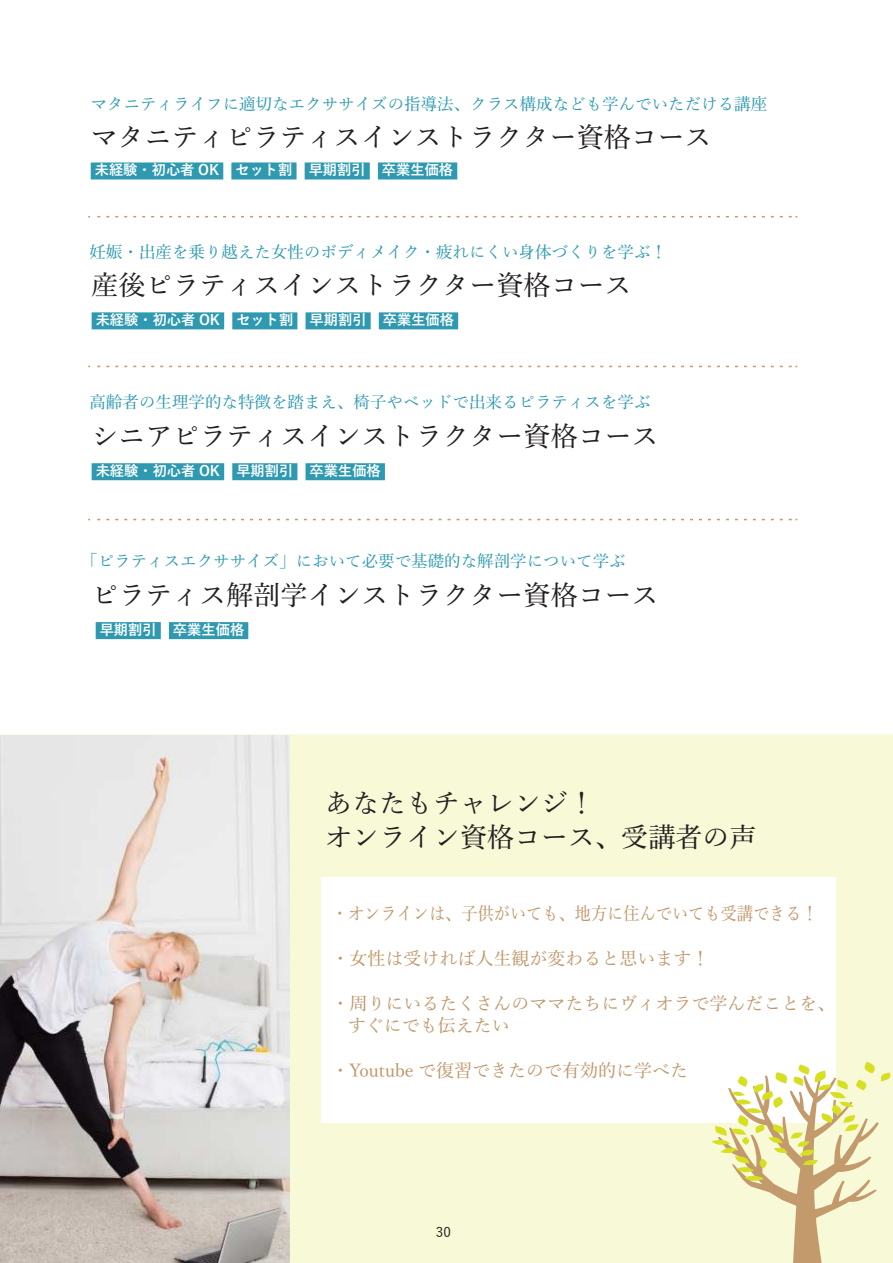
<style>
.page{position:relative;width:893px;height:1263px;background:#fff}
.page>*{position:absolute;margin:0;border:0;box-sizing:border-box;transform-origin:0 0}
.t1{font:500 27px/34.5px "Yu Min";color:#231f20}
.t2{font:500 18px/22.5px "Yu Min";color:#bf976a}
.t3{font:500 18px "Yu Min";color:#bf976a;scale:.9 1}
.t4{font:500 16.5px "Yu Min";color:#2e99b0}
.t5{font:700 14.25px "Yu Go";color:#fff}
.t6{font:500 13.5px "Yu Go";color:#231f20}
</style>
<div class="page">
<div style="left:0;top:734px;width:893px;height:529px;background:#f7f9d7"></div>
<div style="left:321px;top:877px;width:515px;height:246px;background:#fff"></div>
<svg style="left:712px;top:1062px;width:180px;height:201px;background:#ece6bc"></svg>
<img style="left:0;top:736px;width:289px;height:527px">
<svg style="left:97px;top:216px;width:700px;height:1px"></svg>
<svg style="left:97px;top:366px;width:700px;height:1px"></svg>
<svg style="left:97px;top:519px;width:700px;height:1px"></svg>
<div style="left:92px;top:312px;width:132px;height:17px;background:#2e99b0"></div>
<div style="left:232px;top:312px;width:65px;height:17px;background:#2e99b0"></div>
<div style="left:306px;top:312px;width:65px;height:17px;background:#2e99b0"></div>
<div style="left:379px;top:312px;width:79px;height:17px;background:#2e99b0"></div>
<div style="left:92px;top:463px;width:132px;height:17px;background:#2e99b0"></div>
<div style="left:232px;top:463px;width:65px;height:17px;background:#2e99b0"></div>
<div style="left:306px;top:463px;width:79px;height:17px;background:#2e99b0"></div>
<div style="left:96px;top:622px;width:65px;height:17px;background:#2e99b0"></div>
<div style="left:169px;top:622px;width:79px;height:17px;background:#2e99b0"></div>
<div style="left:91px;top:162px;width:132px;height:17px;background:#2e99b0"></div>
<div style="left:231px;top:162px;width:66px;height:17px;background:#2e99b0"></div>
<div style="left:305px;top:162px;width:65px;height:17px;background:#2e99b0"></div>
<div style="left:378px;top:162px;width:79px;height:17px;background:#2e99b0"></div>
<p class="t4" style="left:91px;top:89px;width:678px">マタニティライフに適切なエクササイズの指導法、クラス構成なども学んでいただける講座</p>
<h1 class="t1" style="left:91px;top:117px;width:622px">マタニティピラティスインストラクター資格コース</h1>
<p class="t5" style="left:95px;top:162px;width:360px">未経験・初心者 OK セット割 早期割引 卒業生価格</p>
<p class="t4" style="left:89px;top:236px;width:579px">妊娠・出産を乗り越えた女性のボディメイク・疲れにくい身体づくりを学ぶ！</p>
<h1 class="t1" style="left:92px;top:265px;width:541px">産後ピラティスインストラクター資格コース</h1>
<p class="t5" style="left:96px;top:312px;width:360px">未経験・初心者 OK セット割 早期割引 卒業生価格</p>
<p class="t4" style="left:89px;top:387px;width:563px">高齢者の生理学的な特徴を踏まえ、椅子やベッドで出来るピラティスを学ぶ</p>
<h1 class="t1" style="left:92px;top:416px;width:568px">シニアピラティスインストラクター資格コース</h1>
<p class="t5" style="left:96px;top:463px;width:287px">未経験・初心者 OK 早期割引 卒業生価格</p>
<p class="t4" style="left:81px;top:546px;width:546px">「ピラティスエクササイズ」において必要で基礎的な解剖学について学ぶ</p>
<h1 class="t1" style="left:92px;top:575px;width:568px">ピラティス解剖学インストラクター資格コース</h1>
<p class="t5" style="left:100px;top:622px;width:146px">早期割引 卒業生価格</p>
<h1 class="t1" style="left:325px;top:783px;width:432px">あなたもチャレンジ！<br>オンライン資格コース、受講者の声</h1>
<p class="t3" style="left:332px;top:896px;width:542px">・オンラインは、子供がいても、地方に住んでいても受講できる！</p>
<p class="t2" style="left:331px;top:945px;width:379px">・女性は受ければ人生観が変わると思います！</p>
<p class="t2" style="left:348px;top:990px;width:489px;text-indent:-16px">・周りにいるたくさんのママたちにヴィオラで学んだことを、すぐにでも伝えたい</p>
<p class="t2" style="left:331px;top:1057px;width:358px">・Youtube で復習できたので有効的に学べた</p>
<p class="t6" style="left:436px;top:1219px;width:16px">30</p>
</div>
